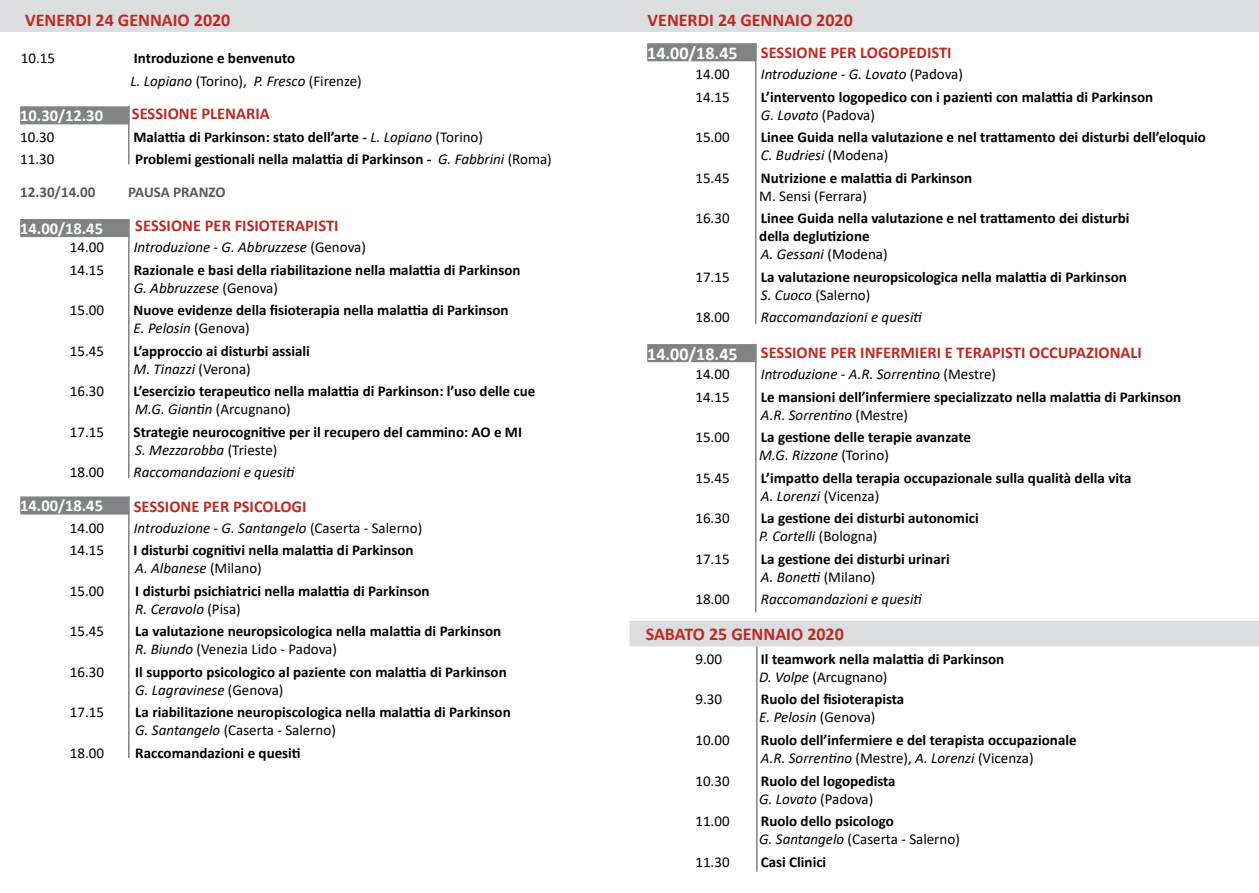
<style>
.page{position:relative;width:1259px;height:893px;background:#fff}
.page>*{position:absolute;margin:0;border:0;box-sizing:border-box;transform-origin:0 0}
.t1{font:700 18px "Calibri";color:#bc2a24}
.t2{font:700 18px "Calibri";color:#fff}
.t3{font:700 16.5px "Calibri";color:#bc2a24}
.t4{font:700 16.5px "Calibri";color:#fff}
.t5{font:700 15px/18px "Calibri";color:#000}
.t6{font:italic 15px "Calibri";color:#000}
.t7{font:15px "Calibri";color:#000}
.t8{font:700 15px "Calibri";color:#58595b}
.s1{font-style:normal}
.s2{font-weight:400;font-style:italic}
.s3{font-weight:400}
</style>
<div class="page">
<div style="left:0;top:0;width:1259px;height:32px;background:#dcddde"></div>
<div style="left:647px;top:43px;width:109px;height:18px;background:#808285;border:2px solid #808285"></div>
<hr style="left:755px;top:43px;width:1px;height:281px;background:#808285">
<div style="left:647px;top:344px;width:109px;height:18px;background:#808285"></div>
<hr style="left:755px;top:344px;width:1px;height:268px;background:#808285">
<hr style="left:756px;top:642px;width:1px;height:230px;background:#808285">
<div style="left:629px;top:621px;width:630px;height:25px;background:#dcddde"></div>
<div style="left:20px;top:219px;width:109px;height:18px;background:#808285"></div>
<hr style="left:128px;top:219px;width:1px;height:259px;background:#808285">
<div style="left:20px;top:496px;width:109px;height:18px;background:#808285;border:2px solid #808285"></div>
<hr style="left:128px;top:497px;width:1px;height:261px;background:#808285">
<div style="left:20px;top:106px;width:109px;height:18px;background:#808285;border:2px solid #808285"></div>
<hr style="left:128px;top:106px;width:1px;height:58px;background:#808285">
<p class="t1" style="left:25px;top:8px;width:207px">VENERDI 24 GENNAIO 2020</p>
<p class="t1" style="left:647px;top:8px;width:207px">VENERDI 24 GENNAIO 2020</p>
<p class="t3" style="left:761px;top:41px;width:192px">SESSIONE PER LOGOPEDISTI</p>
<p class="t7" style="left:695px;top:64px;width:36px">14.00</p>
<p class="t6" style="left:761px;top:64px;width:204px">Introduzione - G. Lovato <span class="s1">(Padova)</span></p>
<p class="t7" style="left:695px;top:86px;width:36px">14.15</p>
<p class="t5" style="left:761px;top:87px;width:394px">L’intervento logopedico con i pazienti con malattia di Parkinson<br><span class="s2">G. Lovato</span> <span class="s3">(Padova)</span></p>
<p class="t7" style="left:695px;top:127px;width:36px">15.00</p>
<p class="t5" style="left:761px;top:128px;width:446px">Linee Guida nella valutazione e nel trattamento dei disturbi dell’eloquio<br><span class="s2">C. Budriesi</span> <span class="s3">(Modena)</span></p>
<p class="t7" style="left:695px;top:167px;width:36px">15.45</p>
<p class="t5" style="left:761px;top:168px;width:213px">Nutrizione e malattia di Parkinson</p>
<p class="t7" style="left:759px;top:185px;width:109px">M. Sensi (Ferrara)</p>
<p class="t7" style="left:695px;top:208px;width:36px">16.30</p>
<p class="t5" style="left:759px;top:209px;width:372px">Linee Guida nella valutazione e nel trattamento dei disturbi della deglutizione<br><span class="s2">A. Gessani</span> <span class="s3">(Modena)</span></p>
<p class="t7" style="left:695px;top:266px;width:36px">17.15</p>
<p class="t5" style="left:761px;top:267px;width:367px">La valutazione neuropsicologica nella malattia di Parkinson<br><span class="s2">S. Cuoco</span> <span class="s3">(Salerno)</span></p>
<p class="t7" style="left:695px;top:307px;width:36px">18.00</p>
<p class="t6" style="left:761px;top:307px;width:163px">Raccomandazioni e quesiti</p>
<p class="t3" style="left:761px;top:341px;width:382px">SESSIONE PER INFERMIERI E TERAPISTI OCCUPAZIONALI</p>
<p class="t7" style="left:695px;top:364px;width:36px">14.00</p>
<p class="t6" style="left:761px;top:364px;width:237px">Introduzione - A.R. Sorrentino <span class="s1">(Mestre)</span></p>
<p class="t7" style="left:695px;top:386px;width:36px">14.15</p>
<p class="t5" style="left:761px;top:387px;width:422px">Le mansioni dell’infermiere specializzato nella malattia di Parkinson<br><span class="s2">A.R. Sorrentino</span> <span class="s3">(Mestre)</span></p>
<p class="t7" style="left:695px;top:427px;width:36px">15.00</p>
<p class="t5" style="left:759px;top:428px;width:213px">La gestione delle terapie avanzate<br><span class="s2">M.G. Rizzone</span> <span class="s3">(Torino)</span></p>
<p class="t7" style="left:695px;top:467px;width:36px">15.45</p>
<p class="t5" style="left:761px;top:468px;width:372px">L’impatto della terapia occupazionale sulla qualità della vita<br><span class="s2">A. Lorenzi</span> <span class="s3">(Vicenza)</span></p>
<p class="t7" style="left:695px;top:508px;width:36px">16.30</p>
<p class="t5" style="left:759px;top:509px;width:221px">La gestione dei disturbi autonomici<br><span class="s2">P. Cortelli</span> <span class="s3">(Bologna)</span></p>
<p class="t7" style="left:695px;top:548px;width:36px">17.15</p>
<p class="t5" style="left:761px;top:549px;width:190px">La gestione dei disturbi urinari<br><span class="s2">A. Bonetti</span> <span class="s3">(Milano)</span></p>
<p class="t7" style="left:695px;top:589px;width:36px">18.00</p>
<p class="t6" style="left:761px;top:589px;width:163px">Raccomandazioni e quesiti</p>
<p class="t2" style="left:647px;top:40px;width:92px">14.00/18.45</p>
<p class="t7" style="left:21px;top:48px;width:36px">10.15</p>
<p class="t5" style="left:130px;top:47px;width:233px;line-height:22.5px">Introduzione e benvenuto<br><span class="s2">L. Lopiano</span> <span class="s3">(Torino),</span> <span class="s2">P. Fresco</span> <span class="s3">(Firenze)</span></p>
<p class="t3" style="left:132px;top:102px;width:139px">SESSIONE PLENARIA</p>
<p class="t4" style="left:20px;top:104px;width:84px">10.30/12.30</p>
<p class="t7" style="left:20px;top:126px;width:36px">10.30</p>
<p class="t5" style="left:133px;top:128px;width:351px">Malattia di Parkinson: stato dell’arte - <span class="s2">L. Lopiano</span> <span class="s3">(Torino)</span></p>
<p class="t7" style="left:20px;top:149px;width:36px">11.30</p>
<p class="t5" style="left:135px;top:150px;width:418px">Problemi gestionali nella malattia di Parkinson - <span class="s2">G. Fabbrini</span> <span class="s3">(Roma)</span></p>
<p class="t8" style="left:20px;top:181px;width:77px">12.30/14.00</p>
<p class="t8" style="left:128px;top:181px;width:99px">PAUSA PRANZO</p>
<p class="t4" style="left:20px;top:216px;width:84px">14.00/18.45</p>
<p class="t3" style="left:135px;top:214px;width:205px">SESSIONE PER FISIOTERAPISTI</p>
<p class="t7" style="left:70px;top:237px;width:36px">14.00</p>
<p class="t6" style="left:134px;top:237px;width:234px">Introduzione - G. Abbruzzese <span class="s1">(Genova)</span></p>
<p class="t7" style="left:70px;top:259px;width:36px">14.15</p>
<p class="t5" style="left:134px;top:261px;width:388px">Razionale e basi della riabilitazione nella malattia di Parkinson<br><span class="s2">G. Abbruzzese</span> <span class="s3">(Genova)</span></p>
<p class="t7" style="left:70px;top:300px;width:36px">15.00</p>
<p class="t5" style="left:134px;top:301px;width:376px">Nuove evidenze della fisioterapia nella malattia di Parkinson<br><span class="s2">E. Pelosin</span> <span class="s3">(Genova)</span></p>
<p class="t7" style="left:70px;top:340px;width:36px">15.45</p>
<p class="t5" style="left:134px;top:342px;width:178px">L’approccio ai disturbi assiali<br><span class="s2">M. Tinazzi</span> <span class="s3">(Verona)</span></p>
<p class="t7" style="left:70px;top:381px;width:36px">16.30</p>
<p class="t5" style="left:134px;top:382px;width:403px">L’esercizio terapeutico nella malattia di Parkinson: l’uso delle cue<br><span class="s2">M.G. Giantin</span> <span class="s3">(Arcugnano)</span></p>
<p class="t7" style="left:70px;top:421px;width:36px">17.15</p>
<p class="t5" style="left:134px;top:423px;width:390px">Strategie neurocognitive per il recupero del cammino: AO e MI<br><span class="s2">S. Mezzarobba</span> <span class="s3">(Trieste)</span></p>
<p class="t7" style="left:70px;top:462px;width:36px">18.00</p>
<p class="t6" style="left:134px;top:462px;width:163px">Raccomandazioni e quesiti</p>
<p class="t3" style="left:134px;top:495px;width:174px">SESSIONE PER PSICOLOGI</p>
<p class="t7" style="left:70px;top:517px;width:36px">14.00</p>
<p class="t6" style="left:134px;top:517px;width:290px">Introduzione - G. Santangelo <span class="s1">(Caserta - Salerno)</span></p>
<p class="t7" style="left:70px;top:540px;width:36px">14.15</p>
<p class="t5" style="left:134px;top:541px;width:281px">I disturbi cognitivi nella malattia di Parkinson<br><span class="s2">A. Albanese</span> <span class="s3">(Milano)</span></p>
<p class="t7" style="left:70px;top:580px;width:36px">15.00</p>
<p class="t5" style="left:135px;top:582px;width:296px">I disturbi psichiatrici nella malattia di Parkinson<br><span class="s2">R. Ceravolo</span> <span class="s3">(Pisa)</span></p>
<p class="t7" style="left:70px;top:621px;width:36px">15.45</p>
<p class="t5" style="left:135px;top:622px;width:367px">La valutazione neuropsicologica nella malattia di Parkinson<br><span class="s2">R. Biundo</span> <span class="s3">(Venezia Lido - Padova)</span></p>
<p class="t7" style="left:70px;top:661px;width:36px">16.30</p>
<p class="t5" style="left:135px;top:663px;width:373px">Il supporto psicologico al paziente con malattia di Parkinson<br><span class="s2">G. Lagravinese</span> <span class="s3">(Genova)</span></p>
<p class="t7" style="left:70px;top:702px;width:36px">17.15</p>
<p class="t5" style="left:135px;top:703px;width:377px">La riabilitazione neuropiscologica nella malattia di Parkinson<br><span class="s2">G. Santangelo</span> <span class="s3">(Caserta - Salerno)</span></p>
<p class="t7" style="left:70px;top:742px;width:36px">18.00</p>
<p class="t5" style="left:135px;top:744px;width:167px">Raccomandazioni e quesiti</p>
<p class="t2" style="left:647px;top:341px;width:92px">14.00/18.45</p>
<p class="t4" style="left:20px;top:494px;width:84px">14.00/18.45</p>
<p class="t1" style="left:646px;top:621px;width:200px">SABATO 25 GENNAIO 2020</p>
<p class="t7" style="left:695px;top:649px;width:28px">9.00</p>
<p class="t5" style="left:759px;top:650px;width:246px">Il teamwork nella malattia di Parkinson<br><span class="s2">D. Volpe</span> <span class="s3">(Arcugnano)</span></p>
<p class="t7" style="left:695px;top:689px;width:28px">9.30</p>
<p class="t5" style="left:759px;top:690px;width:147px">Ruolo del fisioterapista<br><span class="s2">E. Pelosin</span> <span class="s3">(Genova)</span></p>
<p class="t7" style="left:695px;top:730px;width:36px">10.00</p>
<p class="t5" style="left:761px;top:731px;width:317px">Ruolo dell’infermiere e del terapista occupazionale<br><span class="s2">A.R. Sorrentino</span> <span class="s3">(Mestre),</span> <span class="s2">A. Lorenzi</span> <span class="s3">(Vicenza)</span></p>
<p class="t7" style="left:695px;top:770px;width:36px">10.30</p>
<p class="t5" style="left:759px;top:771px;width:138px">Ruolo del logopedista<br><span class="s2">G. Lovato</span> <span class="s3">(Padova)</span></p>
<p class="t7" style="left:695px;top:811px;width:36px">11.00</p>
<p class="t5" style="left:759px;top:812px;width:202px">Ruolo dello psicologo<br><span class="s2">G. Santangelo</span> <span class="s3">(Caserta - Salerno)</span></p>
<p class="t7" style="left:695px;top:851px;width:36px">11.30</p>
<p class="t5" style="left:761px;top:852px;width:67px">Casi Clinici</p>
</div>
